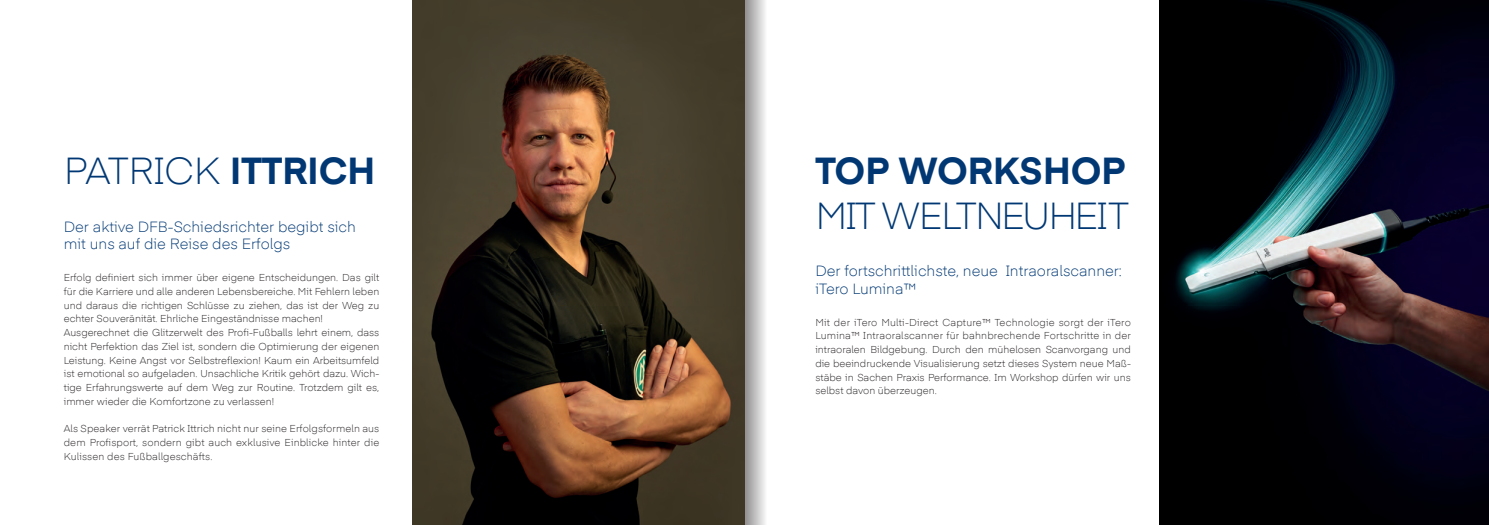
<style>
.page{position:relative;width:1489px;height:525px;background:#fff}
.page>*{position:absolute;margin:0;border:0;box-sizing:border-box;transform-origin:0 0}
.t1{font:300 37.5px "Eina 04";color:#013874}
.t2{font:300 37.5px "Eina 04";letter-spacing:-.04em;color:#013874}
.t3{font:700 37.5px "Eina 02";color:#013874}
.t4{font:300 14.75px/17.8px "Eina 04";color:#013874}
.t5{font:300 10px/13.8px "Eina 04";color:#231f20;text-align:justify}
.s1{font-family:"Eina 02";font-weight:700}
</style>
<div class="page">
<svg style="left:744px;top:0;width:21px;height:524px;background:#bab9b8"></svg>
<img style="left:412px;top:0;width:332px;height:524px">
<img style="left:1159px;top:0;width:329px;height:524px">
<h1 class="t1" style="left:64px;top:142px;width:313px">PATRICK <span class="s1">ITTRICH</span></h1>
<h2 class="t4" style="left:64px;top:216px;width:293px">Der aktive DFB-Schiedsrichter begibt sich mit uns auf die Reise des Erfolgs</h2>
<p class="t5" style="left:64px;top:270px;width:317px;text-align:left">Erfolg definiert sich immer über eigene Entscheidungen. Das gilt für die Karriere und alle anderen Lebensbereiche. Mit Fehlern leben und daraus die richtigen Schlüsse zu ziehen, das ist der Weg zu echter Souveränität. Ehrliche Eingeständnisse machen!<br>Ausgerechnet die Glitzerwelt des Profi-Fußballs lehrt einem, dass nicht Perfektion das Ziel ist, sondern die Optimierung der eigenen Leistung. Keine Angst vor Selbstreflexion! Kaum ein Arbeitsumfeld ist emotional so aufgeladen. Unsachliche Kritik gehört dazu. Wich&shy;tige Erfahrungswerte auf dem Weg zur Routine. Trotzdem gilt es, immer wieder die Komfortzone zu verlassen!</p>
<p class="t5" style="left:64px;top:421px;width:317px">Als Speaker verrät Patrick Ittrich nicht nur seine Erfolgsformeln aus dem Profisport, sondern gibt auch exklusive Einblicke hinter die Kulissen des Fußballgeschäfts.</p>
<h1 class="t3" style="left:815px;top:142px;width:312px">TOP WORKSHOP</h1>
<h1 class="t2" style="left:815px;top:187px;width:315px">MIT WELTNEUHEIT</h1>
<h2 class="t4" style="left:815px;top:261px;width:308px">Der fortschrittlichste, neue Intraoralscanner: iTero Lumina™</h2>
<p class="t5" style="left:815px;top:314px;width:317px">Mit der iTero Multi-Direct Capture™ Technologie sorgt der iTero Lumina™ Intraoralscanner für bahnbrechende Fortschritte in der intraoralen Bildgebung. Durch den mühelosen Scanvorgang und die beeindruckende Visualisierung setzt dieses System neue Maß&shy;stäbe in Sachen Praxis Performance. Im Workshop dürfen wir uns selbst davon überzeugen.</p>
</div>
